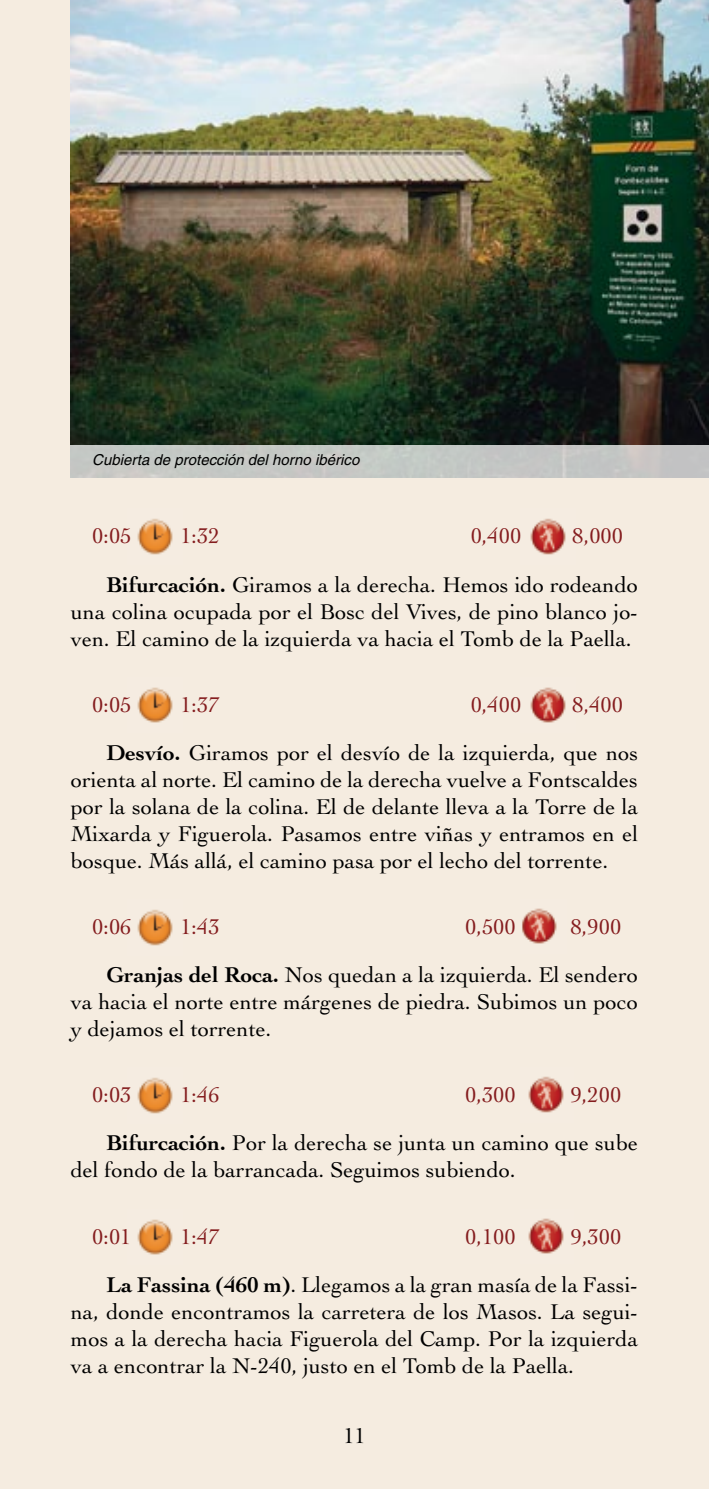
<style>
.page{position:relative;width:709px;height:1489px;background:#fff}
.page>*{position:absolute;margin:0;border:0;box-sizing:border-box;transform-origin:0 0}
.t1{font:22.5px/27px "Cochin";color:#000}
.t2{font:22.5px "Cochin";color:#841c1e}
.t3{font:italic 15px "Helvetica";color:#000}
.s1{color:#841c1e}
.s2{font-weight:700}
</style>
<div class="page">
<div style="left:0;top:0;width:709px;height:1488px;background:#f5ece0"></div>
<img style="left:520px;top:508px;width:55px;height:56px">
<img style="left:127px;top:509px;width:56px;height:55px">
<img style="left:520px;top:677px;width:55px;height:55px">
<img style="left:127px;top:677px;width:56px;height:55px">
<img style="left:520px;top:899px;width:46px;height:54px">
<img style="left:127px;top:899px;width:56px;height:56px">
<img style="left:520px;top:1067px;width:53px;height:55px">
<img style="left:127px;top:1067px;width:56px;height:56px">
<img style="left:520px;top:1208px;width:53px;height:55px">
<img style="left:127px;top:1208px;width:56px;height:56px">
<img style="left:71px;top:0;width:638px;height:445px">
<div style="left:71px;top:445px;width:638px;height:33px;background:#c4c7c4"></div>
<p class="t3" style="left:92px;top:451px;width:269px">Cubierta de protección del horno ibérico</p>
<p class="t2" style="left:92px;top:523px;width:39px">0:05</p>
<p class="t2" style="left:180px;top:523px;width:29px">1:32</p>
<p class="t2" style="left:470px;top:523px;width:52px">0,400</p>
<p class="t1" style="left:106px;top:512px;width:533px;line-height:48.2px;text-indent:466px"><span class="s1">8,000<br></span><span class="s2">Bifurcación.</span> Giramos a la derecha. Hemos ido rodeando</p>
<p class="t1" style="left:71px;top:597px;width:568px">una colina ocupada por el Bosc del Vives, de pino blanco jo&shy;ven. El camino de la izquierda va hacia el Tomb de la Paella.</p>
<p class="t1" style="left:106px;top:680px;width:533px;line-height:48.2px;text-indent:466px"><span class="s1">8,400<br></span><span class="s2">Desvío.</span> Giramos por el desvío de la izquierda, que nos</p>
<p class="t1" style="left:71px;top:766px;width:569px;text-align:justify">orienta al norte. El camino de la derecha vuelve a Fontscaldes por la solana de la colina. El de delante lleva a la Torre de la Mixarda y Figuerola. Pasamos entre viñas y entramos en el bosque. Más allá, el camino pasa por el lecho del torrente.</p>
<p class="t2" style="left:92px;top:691px;width:39px">0:05</p>
<p class="t2" style="left:180px;top:691px;width:41px">1:37</p>
<p class="t2" style="left:470px;top:691px;width:52px">0,400</p>
<p class="t2" style="left:92px;top:913px;width:41px">0:06</p>
<p class="t2" style="left:180px;top:913px;width:40px">1:43</p>
<p class="t2" style="left:465px;top:913px;width:52px">0,500</p>
<p class="t1" style="left:106px;top:902px;width:533px;line-height:48.2px;text-indent:464px"><span class="s1">8,900<br></span><span class="s2">Granjas del Roca.</span> Nos quedan a la izquierda. El sendero</p>
<p class="t1" style="left:71px;top:988px;width:568px">va hacia el norte entre márgenes de piedra. Subimos un poco y dejamos el torrente.</p>
<p class="t2" style="left:92px;top:1082px;width:40px">0:03</p>
<p class="t2" style="left:180px;top:1082px;width:41px">1:46</p>
<p class="t2" style="left:465px;top:1082px;width:52px">0,300</p>
<p class="t1" style="left:106px;top:1070px;width:533px;line-height:48.2px;text-indent:464px"><span class="s1">9,200<br></span><span class="s2">Bifurcación.</span> Por la derecha se junta un camino que sube</p>
<p class="t1" style="left:71px;top:1156px;width:446px">del fondo de la barrancada. Seguimos subiendo.</p>
<p class="t2" style="left:92px;top:1223px;width:41px">0:01</p>
<p class="t2" style="left:180px;top:1223px;width:41px">1:47</p>
<p class="t2" style="left:465px;top:1223px;width:52px">0,100</p>
<p class="t1" style="left:106px;top:1212px;width:533px;line-height:48.2px;text-indent:464px"><span class="s1">9,300<br></span><span class="s2">La Fassina (460 m)</span>. Llegamos a la gran masía de la Fassi-</p>
<p class="t1" style="left:71px;top:1297px;width:568px;text-align:justify">na, donde encontramos la carretera de los Masos. La segui&shy;mos a la derecha hacia Figuerola del Camp. Por la izquierda va a encontrar la N-240, justo en el Tomb de la Paella.</p>
<p class="t1" style="left:343px;top:1421px;width:24px">11</p>
</div>
